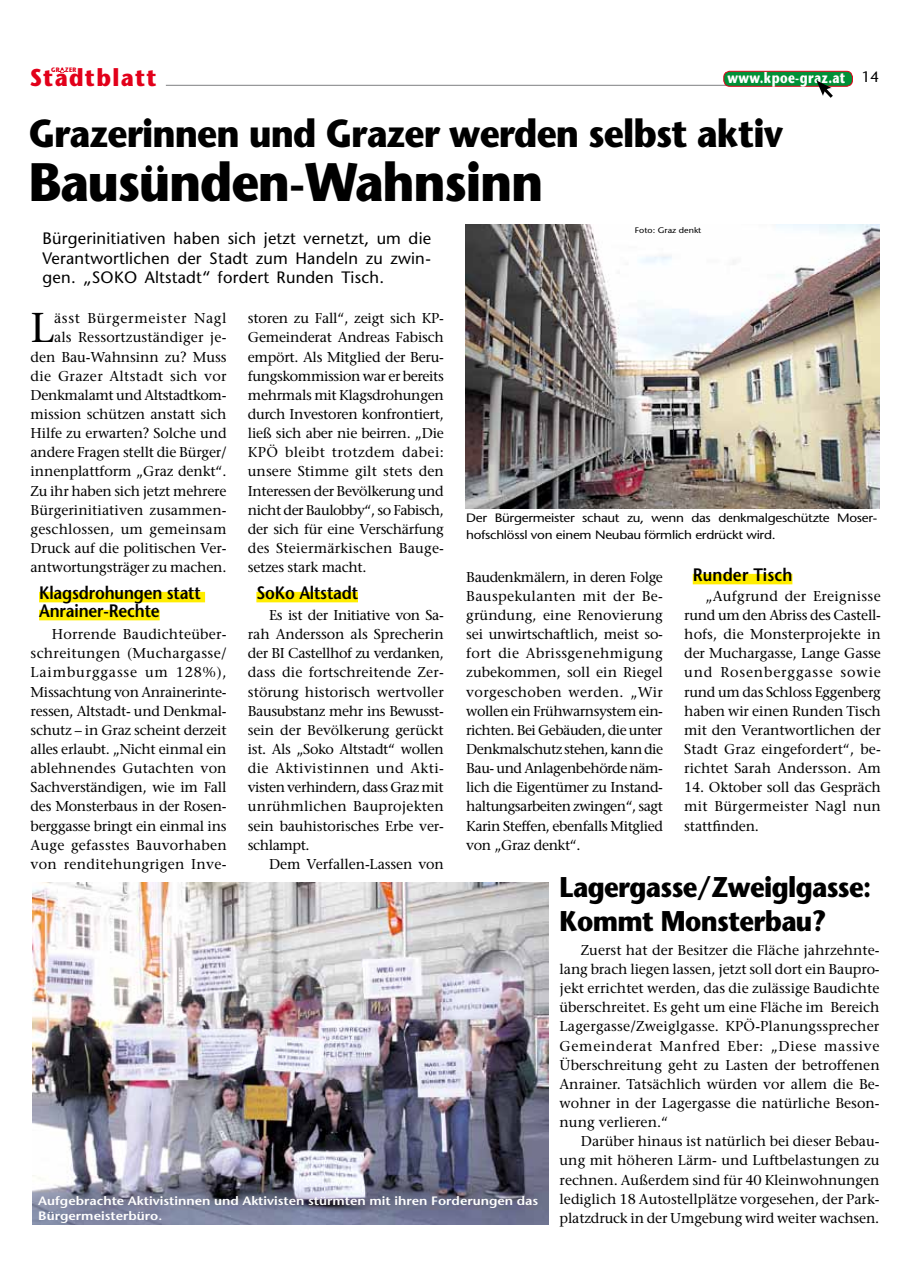
<style>
.page{position:relative;width:910px;height:1276px;background:#fff}
.page>*{position:absolute;margin:0;border:0;box-sizing:border-box;transform-origin:0 0}
.t1{font:700 54px "Stone Sans";letter-spacing:-.025em;color:#000;scale:.9 1}
.t2{font:41.55px "Stone Serif";color:#000}
.t3{font:700 39px "Stone Sans";letter-spacing:-.025em;color:#000;scale:.9 1}
.t4{font:700 28.5px/34.2px "Stone Sans";letter-spacing:-.025em;color:#000;scale:.9 1}
.t5{font:700 24.3px "Stone Sans";letter-spacing:.06em;color:#e2001a;scale:.9 1}
.t6{font:600 18px/18px "Stone Sans";letter-spacing:-.01em;color:#000;scale:.9 1}
.t7{font:600 18px "Stone Sans";letter-spacing:.01em;color:#000;scale:.9 1}
.t8{font:16.5px/19.5px "Stone Sans";letter-spacing:.015em;color:#000;text-align:justify}
.t9{font:700 15px "Stone Sans";letter-spacing:.03em;color:#fff;scale:.8 1}
.t10{font:14.25px/19.2px "Stone Serif";letter-spacing:-.01em;color:#000;text-align:justify}
.t11{font:12.15px/16.2px "Stone Sans";letter-spacing:-.02em;color:#000;scale:1.11 1}
.t12{font:600 12.15px/15px "Stone Sans";color:#fff;scale:1.11 1}
.t13{font:8.1px "Stone Sans";color:#000;scale:1.11 1}
.t14{font:700 6.45px "Stone Sans";letter-spacing:.06em;color:#e2001a;scale:.9 1}
.s1{font-weight:400;color:#000}
</style>
<div class="page">
<svg style="left:59px;top:68px;width:6px;height:5px"></svg>
<hr style="left:166px;top:85px;width:569px;height:1px;background:#7e7f81">
<div style="left:724px;top:71px;width:128px;height:15px;background:#009037;border-radius:6px"></div>
<div style="left:723px;top:71px;width:130px;height:16px;border:1px solid #e2001a;border-radius:6px"></div>
<svg style="left:816px;top:80px;width:20px;height:18px"></svg>
<div style="left:39px;top:592px;width:166px;height:10px;background:#ffed00"></div>
<div style="left:39px;top:610px;width:121px;height:10px;background:#ffed00"></div>
<div style="left:256px;top:592px;width:102px;height:10px;background:#ffed00"></div>
<img style="left:32px;top:883px;width:516px;height:342px">
<div style="left:693px;top:574px;width:99px;height:10px;background:#ffed00"></div>
<img style="left:466px;top:225px;width:414px;height:283px">
<p class="t14" style="left:51px;top:66px;width:29px">GRAZER</p>
<h3 class="t5" style="left:30px;top:62px;width:142px">Stadtblatt</h3>
<p class="t9" style="left:727px;top:68px;width:191px">www.kpoe-graz.at <span class="s1">14</span></p>
<h3 class="t3" style="left:29px;top:109px;width:840px">Grazerinnen und Grazer werden selbst aktiv</h3>
<h1 class="t1" style="left:29px;top:148px;width:573px">Bausünden-Wahnsinn</h1>
<p class="t8" style="left:42px;top:228px;width:390px">Bürgerinitiativen haben sich jetzt vernetzt, um die Verantwortlichen der Stadt zum Handeln zu zwin&shy;gen. „SOKO Altstadt“ fordert Runden Tisch.</p>
<p class="t13" style="left:635px;top:226px;width:61px">Foto: Graz denkt</p>
<p class="t10" style="left:31px;top:309px;width:198px;text-align:right">ässt Bürgermeister Nagl<br>als Ressortzuständiger je&shy;den Bau-Wahnsinn zu? Muss die Grazer Altstadt sich vor<br>Denkmalamt und Altstadtkom&shy;mission schützen anstatt sich<br>Hilfe zu erwarten? Solche und andere Fragen stellt die Bürger/ innenplattform „Graz denkt“.<br>Zu ihr haben sich jetzt mehrere<br>Bürgerinitiativen zusammen&shy;geschlossen, um gemeinsam<br>Druck auf die politischen Ver&shy;antwortungsträger zu machen.</p>
<p class="t6" style="left:39px;top:583px;width:181px">Klagsdrohungen statt<br>Anrainer-Rechte</p>
<p class="t10" style="left:31px;top:624px;width:198px;text-indent:21px">Horrende Baudichteüber&shy;schreitungen (Muchargasse/ Laimburggasse um 128%), Missachtung von Anrainerinte&shy;ressen, Altstadt- und Denkmal&shy;schutz – in Graz scheint derzeit alles erlaubt. „Nicht einmal ein ablehnendes Gutachten von Sachverständigen, wie im Fall des Monsterbaus in der Rosen&shy;berggasse bringt ein einmal ins Auge gefasstes Bauvorhaben von renditehungrigen Inve-</p>
<h2 class="t2" style="left:31px;top:302px;width:25px">L</h2>
<p class="t10" style="left:248px;top:309px;width:198px">storen zu Fall“, zeigt sich KP-Gemeinderat Andreas Fabisch empört. Als Mitglied der Beru&shy;fungskommission war er bereits mehrmals mit Klagsdrohungen durch Investoren konfrontiert, ließ sich aber nie beirren. „Die KPÖ bleibt trotzdem dabei: unsere Stimme gilt stets den Interessen der Bevölkerung und nicht der Baulobby“, so Fabisch, der sich für eine Verschärfung des Steiermärkischen Bauge&shy;setzes stark macht.</p>
<p class="t6" style="left:256px;top:583px;width:114px">SoKo Altstadt</p>
<p class="t10" style="left:248px;top:605px;width:198px;text-indent:21px">Es ist der Initiative von Sa&shy;rah Andersson als Sprecherin der BI Castellhof zu verdanken, dass die fortschreitende Zer&shy;störung historisch wertvoller Bausubstanz mehr ins Bewusst&shy;sein der Bevölkerung gerückt ist. Als „Soko Altstadt“ wollen die Aktivistinnen und Akti&shy;visten verhindern, dass Graz mit unrühmlichen Bauprojekten sein bauhistorisches Erbe ver&shy;schlampt.</p>
<p class="t10" style="left:269px;top:854px;width:176px">Dem Verfallen-Lassen von</p>
<p class="t11" style="left:466px;top:510px;width:372px">Der Bürgermeister schaut zu, wenn das denkmalgeschützte Moser&shy;hofschlössl von einem Neubau förmlich erdrückt wird.</p>
<p class="t10" style="left:466px;top:567px;width:198px">Baudenkmälern, in deren Folge Bauspekulanten mit der Be&shy;gründung, eine Renovierung sei unwirtschaftlich, meist so&shy;fort die Abrissgenehmigung zubekommen, soll ein Riegel vorgeschoben werden. „Wir wollen ein Frühwarnsystem ein&shy;richten. Bei Gebäuden, die unter Denkmalschutz stehen, kann die Bau- und Anlagenbehörde näm&shy;lich die Eigentümer zu Instand&shy;haltungsarbeiten zwingen“, sagt Karin Steffen, ebenfalls Mitglied von „Graz denkt“.</p>
<p class="t7" style="left:693px;top:563px;width:112px">Runder Tisch</p>
<p class="t10" style="left:684px;top:586px;width:198px;text-indent:21px">„Aufgrund der Ereignisse rund um den Abriss des Castell&shy;hofs, die Monsterprojekte in der Muchargasse, Lange Gasse und Rosenberggasse sowie rund um das Schloss Eggenberg haben wir einen Runden Tisch mit den Verantwortlichen der Stadt Graz eingefordert“, be&shy;richtet Sarah Andersson. Am</p>
<p class="t10" style="left:684px;top:777px;width:198px">14. Oktober soll das Gespräch mit Bürgermeister Nagl nun stattfinden.</p>
<p class="t12" style="left:38px;top:1193px;width:452px">Aufgebrachte Aktivistinnen und Aktivisten stürmten mit ihren Forderungen das<br>Bürgermeisterbüro.</p>
<h3 class="t4" style="left:560px;top:869px;width:348px">Lagergasse/Zweiglgasse:<br>Kommt Monsterbau?</h3>
<p class="t10" style="left:560px;top:940px;width:322px;text-indent:21px">Zuerst hat der Besitzer die Fläche jahrzehnte&shy;lang brach liegen lassen, jetzt soll dort ein Baupro&shy;jekt errichtet werden, das die zulässige Baudichte überschreitet. Es geht um eine Fläche im Bereich Lagergasse/Zweiglgasse. KPÖ-Planungssprecher Gemeinderat Manfred Eber: „Diese massive Überschreitung geht zu Lasten der betroffenen Anrainer. Tatsächlich würden vor allem die Be&shy;wohner in der Lagergasse die natürliche Beson&shy;nung verlieren.“</p>
<p class="t10" style="left:560px;top:1131px;width:322px;text-indent:21px">Darüber hinaus ist natürlich bei dieser Bebau&shy;ung mit höheren Lärm- und Luftbelastungen zu rechnen. Außerdem sind für 40 Kleinwohnungen lediglich 18 Autostellplätze vorgesehen, der Park&shy;platzdruck in der Umgebung wird weiter wachsen.</p>
</div>
